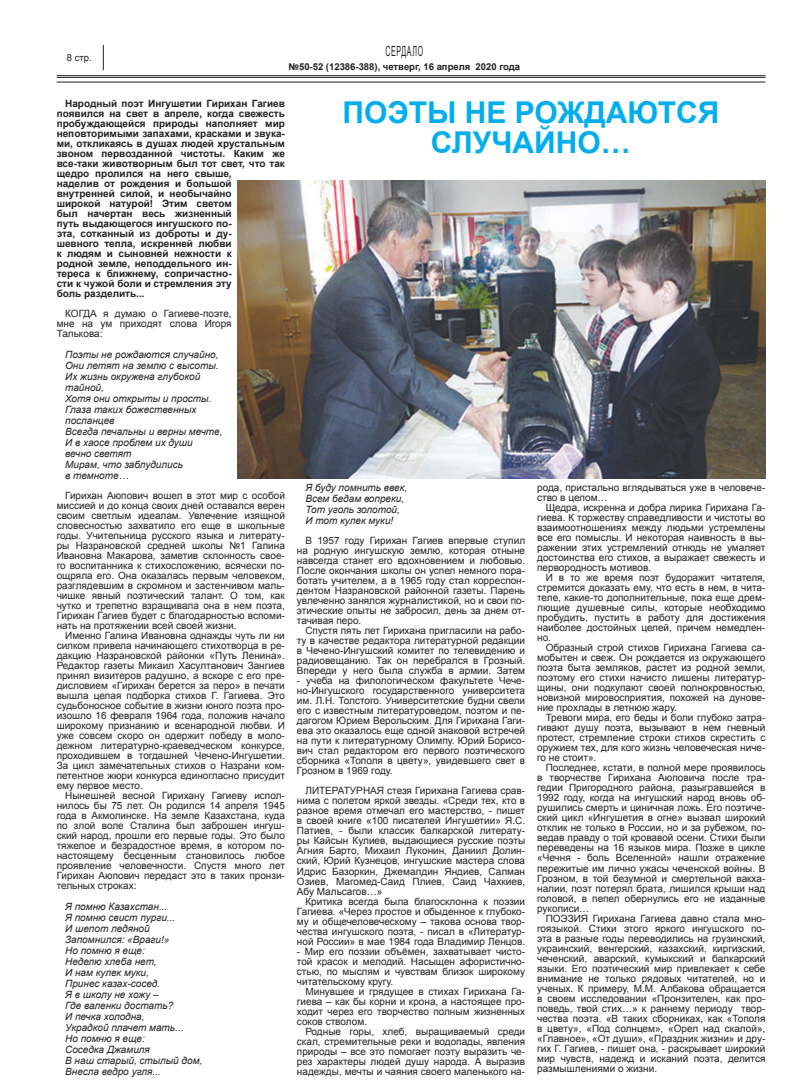
<style>
.page{position:relative;width:808px;height:1092px;background:#fff}
.page>*{position:absolute;margin:0;border:0;box-sizing:border-box;transform-origin:0 0}
.t1{font:700 30px/30px "Arial";color:#00aeef;text-align:center}
.t2{font:14px "Arial";letter-spacing:.1em;color:#231f20;scale:.5 1}
.t3{font:10px/10px "Arial";color:#231f20;text-align:justify}
.t4{font:700 10px/10px "Arial";color:#231f20}
.t5{font:italic 10px/11px "Arial";color:#231f20}
.t6{font:700 9.5px "Arial";color:#231f20}
.t7{font:9.5px "Arial";color:#231f20}
</style>
<div class="page">
<hr style="left:57px;top:75px;width:708px;height:1px;background:#231f20">
<hr style="left:57px;top:77px;width:708px;height:1px;background:#231f20">
<hr style="left:57px;top:82px;width:708px;height:1px;background:#231f20">
<svg style="left:103px;top:45px;width:1px;height:25px"></svg>
<img style="left:237px;top:181px;width:528px;height:297px">
<h2 class="t2" style="left:385px;top:42px;width:77px">Сердало</h2>
<p class="t6" style="left:288px;top:60px;width:233px">№50-52 (12386-388), четверг, 16 апреля 2020 года</p>
<p class="t7" style="left:67px;top:51px;width:26px">8 стр.</p>
<p class="t4" style="left:57px;top:98px;width:230px;text-indent:9px">Народный поэт Ингушетии Гирихан Гагиев появился на свет в апреле, когда свежесть пробуждающейся природы наполняет мир неповторимыми запахами, красками и звука&shy;ми, откликаясь в душах людей хрустальным звоном первозданной чистоты. Каким же все-таки животворным был тот свет, что так щедро пролился на него свыше,<br>наделив от рождения и большой внутренней силой, и необычайно<br>широкой натурой! Этим светом<br>был начертан весь жизненный<br>путь выдающегося ингушского по-<br>эта, сотканный из доброты и ду-<br>шевного тепла, искренней любви<br>к людям и сыновней нежности к<br>родной земле, неподдельного ин-<br>тереса к ближнему, сопричастно-<br>сти к чужой боли и стремления эту<br>боль разделить...</p>
<p class="t3" style="left:65px;top:308px;width:26px">КОГДА</p>
<h1 class="t1" style="left:342px;top:98px;width:378px">ПОЭТЫ НЕ РОЖДАЮТСЯ<br>СЛУЧАЙНО…</h1>
<p class="t3" style="left:57px;top:308px;width:177px;text-indent:46px">я думаю о Гагиеве-поэте, мне на ум приходят слова Игоря Талькова:</p>
<p class="t5" style="left:65px;top:349px;width:159px">Поэты не рождаются случайно,<br>Они летят на землю с высоты.<br>Их жизнь окружена глубокой тайной,<br>Хотя они открыты и просты.<br>Глаза таких божественных посланцев<br>Всегда печальны и верны мечте,<br>И в хаосе проблем их души<br>вечно светят<br>Мирам, что заблудились<br>в темноте…</p>
<p class="t3" style="left:57px;top:490px;width:230px;text-indent:9px">Гирихан Аюпович вошел в этот мир с особой миссией и до конца своих дней оставался верен своим светлым идеалам. Увлечение изящной словесностью захватило его еще в школьные годы. Учительница русского языка и литерату&shy;ры Назрановской средней школы №1 Галина Ивановна Макарова, заметив склонность свое&shy;го воспитанника к стихосложению, всячески по&shy;ощряла его. Она оказалась первым человеком, разглядевшим в скромном и застенчивом маль&shy;чишке явный поэтический талант. О том, как чутко и трепетно взращивала она в нем поэта, Гирихан Гагиев будет с благодарностью вспоми&shy;нать на протяжении всей своей жизни.</p>
<p class="t3" style="left:57px;top:630px;width:230px;text-indent:9px">Именно Галина Ивановна однажды чуть ли ни силком привела начинающего стихотворца в ре&shy;дакцию Назрановской районки «Путь Ленина».<br>Редактор газеты Микаил Хасултанович Зангиев принял визитеров радушно, а вскоре с его пре&shy;дисловием «Гирихан берется за перо» в печати вышла целая подборка стихов Г. Гагиева. Это судьбоносное событие в жизни юного поэта про&shy;изошло 16 февраля 1964 года, положив начало широкому признанию и всенародной любви. И уже совсем скоро он одержит победу в моло&shy;дежном литературно-краеведческом конкурсе, проходившем в тогдашней Чечено-Ингушетии.<br>За цикл замечательных стихов о Назрани ком&shy;петентное жюри конкурса единогласно присудит ему первое место.</p>
<p class="t3" style="left:57px;top:790px;width:230px;text-indent:9px">Нынешней весной Гирихану Гагиеву испол&shy;нилось бы 75 лет. Он родился 14 апреля 1945 года в Акмолинске. На земле Казахстана, куда по злой воле Сталина был заброшен ингуш&shy;ский народ, прошли его первые годы. Это было тяжелое и безрадостное время, в котором по&shy;настоящему бесценным становилось любое проявление человечности. Спустя много лет Гирихан Аюпович передаст это в таких пронзи&shy;тельных строках:</p>
<p class="t5" style="left:65px;top:901px;width:139px">Я помню Казахстан...<br>Я помню свист пурги...<br>И шепот ледяной<br>Запомнился: «Враги!»<br>Но помню я еще:<br>Неделю хлеба нет,<br>И нам кулек муки,<br>Принес казах-сосед.<br>Я в школу не хожу –<br>Где валенки достать?<br>И печка холодна,<br>Украдкой плачет мать...<br>Но помню я еще:<br>Соседка Джамиля<br>В наш старый, стылый дом,<br>Внесла ведро угля...</p>
<p class="t5" style="left:305px;top:482px;width:103px">Я буду помнить ввек,<br>Всем бедам вопреки,<br>Тот уголь золотой,<br>И тот кулек муки!</p>
<p class="t3" style="left:297px;top:536px;width:230px;text-indent:8px">В 1957 году Гирихан Гагиев впервые ступил на родную ингушскую землю, которая отныне навсегда станет его вдохновением и любовью.<br>После окончания школы он успел немного пора&shy;ботать учителем, а в 1965 году стал корреспон&shy;дентом Назрановской районной газеты. Парень увлеченно занялся журналистикой, но и свои по&shy;этические опыты не забросил, день за днем от&shy;тачивая перо.</p>
<p class="t3" style="left:297px;top:626px;width:230px;text-indent:8px">Спустя пять лет Гирихана пригласили на рабо&shy;ту в качестве редактора литературной редакции в Чечено-Ингушский комитет по телевидению и радиовещанию. Так он перебрался в Грозный.<br>Впереди у него была служба в армии. Затем</p>
<p class="t3" style="left:297px;top:676px;width:230px">- учеба на филологическом факультете Чече&shy;но-Ингушского государственного университета им. Л.Н. Толстого. Университетские будни свели его с известным литературоведом, поэтом и пе&shy;дагогом Юрием Верольским. Для Гирихана Гаги&shy;ева это оказалось еще одной знаковой встречей на пути к литературному Олимпу. Юрий Борисо&shy;вич стал редактором его первого поэтического сборника «Тополя в цвету», увидевшего свет в Грозном в 1969 году.</p>
<p class="t3" style="left:297px;top:786px;width:230px;text-indent:9px">ЛИТЕРАТУРНАЯ стезя Гирихана Гагиева срав&shy;нима с полетом яркой звезды. «Среди тех, кто в разное время отмечал его мастерство, - пишет в своей книге «100 писателей Ингушетии» Я.С.<br>Патиев, - были классик балкарской литерату&shy;ры Кайсын Кулиев, выдающиеся русские поэты Агния Барто, Михаил Луконин, Даниил Долин&shy;ский, Юрий Кузнецов, ингушские мастера слова Идрис Базоркин, Джемалдин Яндиев, Салман Озиев, Магомед-Саид Плиев, Саид Чахкиев, Абу Мальсагов…»</p>
<p class="t3" style="left:297px;top:896px;width:230px;text-indent:9px">Критика всегда была благосклонна к поэзии Гагиева. «Через простое и обыденное к глубоко&shy;му и общечеловеческому – такова основа твор&shy;чества ингушского поэта, - писал в «Литератур&shy;ной России» в мае 1984 года Владимир Ленцов.</p>
<p class="t3" style="left:297px;top:946px;width:230px">- Мир его поэзии объёмен, захватывает чисто&shy;той красок и мелодий. Насыщен афористично&shy;стью, по мыслям и чувствам близок широкому читательскому кругу.</p>
<p class="t3" style="left:297px;top:986px;width:230px;text-indent:8px">Минувшее и грядущее в стихах Гирихана Га&shy;гиева – как бы корни и крона, а настоящее про&shy;ходит через его творчество полным жизненных соков стволом.</p>
<p class="t3" style="left:297px;top:1026px;width:230px;text-indent:8px">Родные горы, хлеб, выращиваемый среди скал, стремительные реки и водопады, явления природы – все это помогает поэту выразить че&shy;рез характеры людей душу народа. А выразив надежды, мечты и чаяния своего маленького на-</p>
<p class="t3" style="left:537px;top:483px;width:230px">рода, пристально вглядываться уже в человече&shy;ство в целом…</p>
<p class="t3" style="left:537px;top:503px;width:230px;text-indent:8px">Щедра, искренна и добра лирика Гирихана Га&shy;гиева. К торжеству справедливости и чистоты во взаимоотношениях между людьми устремлены все его помыслы. И некоторая наивность в вы&shy;ражении этих устремлений отнюдь не умаляет достоинства его стихов, а выражает свежесть и первородность мотивов.</p>
<p class="t3" style="left:537px;top:573px;width:230px;text-indent:8px">И в то же время поэт будоражит читателя, стремится доказать ему, что есть в нем, в чита&shy;теле, какие-то дополнительные, пока еще дрем&shy;лющие душевные силы, которые необходимо пробудить, пустить в работу для достижения наиболее достойных целей, причем немедлен&shy;но.</p>
<p class="t3" style="left:537px;top:643px;width:230px;text-indent:8px">Образный строй стихов Гирихана Гагиева са&shy;мобытен и свеж. Он рождается из окружающего поэта быта земляков, растет из родной земли, поэтому его стихи начисто лишены литератур&shy;щины, они подкупают своей полнокровностью, новизной мировосприятия, похожей на дунове&shy;ние прохлады в летнюю жару.</p>
<p class="t3" style="left:537px;top:713px;width:230px;text-indent:8px">Тревоги мира, его беды и боли глубоко затра&shy;гивают душу поэта, вызывают в нем гневный протест, стремление строки стихов скрестить с оружием тех, для кого жизнь человеческая ниче&shy;го не стоит».</p>
<p class="t3" style="left:537px;top:763px;width:230px;text-indent:8px">Последнее, кстати, в полной мере проявилось в творчестве Гирихана Аюповича после тра&shy;гедии Пригородного района, разыгравшейся в 1992 году, когда на ингушский народ вновь об&shy;рушились смерть и циничная ложь. Его поэтиче&shy;ский цикл «Ингушетия в огне» вызвал широкий отклик не только в России, но и за рубежом, по&shy;ведав правду о той кровавой осени. Стихи были переведены на 16 языков мира. Позже в цикле «Чечня - боль Вселенной» нашли отражение пережитые им лично ужасы чеченской войны. В Грозном, в той безумной и смертельной вакха&shy;налии, поэт потерял брата, лишился крыши над головой, в пепел обернулись его не изданные рукописи…</p>
<p class="t3" style="left:537px;top:913px;width:230px;text-indent:8px">ПОЭЗИЯ Гирихана Гагиева давно стала мно&shy;гоязыкой. Стихи этого яркого ингушского по&shy;эта в разные годы переводились на грузинский, украинский, венгерский, казахский, киргизский, чеченский, аварский, кумыкский и балкарский языки. Его поэтический мир привлекает к себе внимание не только рядовых читателей, но и ученых. К примеру, М.М. Албакова обращается в своем исследовании «Пронзителен, как про&shy;поведь, твой стих…» к раннему периоду твор&shy;чества поэта. «В таких сборниках, как «Тополя в цвету», «Под солнцем», «Орел над скалой», «Главное», «От души», «Праздник жизни» и дру&shy;гих Г. Гагиев, - пишет она, - раскрывает широкий мир чувств, надежд и исканий поэта, делится размышлениями о жизни.</p>
</div>
